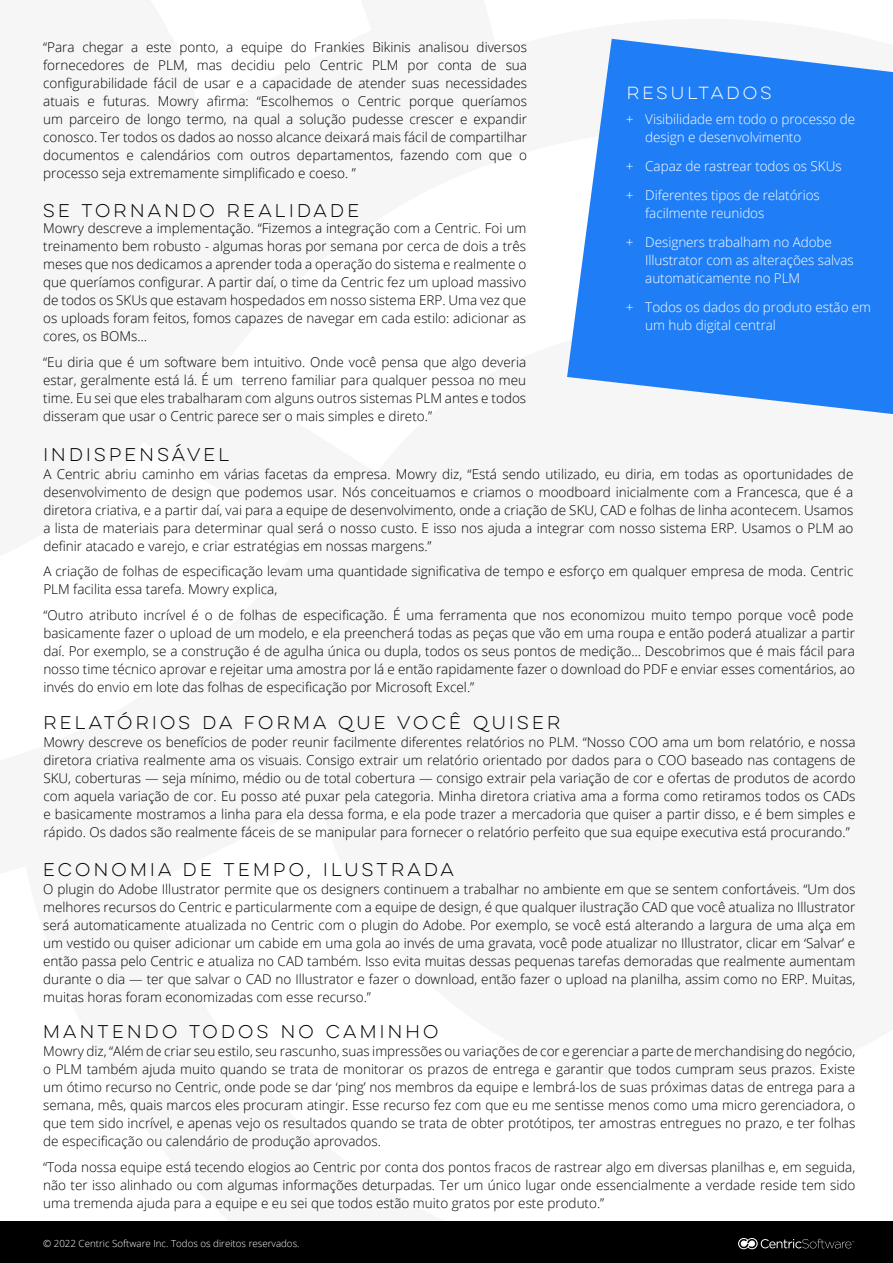
<style>
.page{position:relative;width:893px;height:1263px;background:#fff}
.page>*{position:absolute;margin:0;border:0;box-sizing:border-box;transform-origin:0 0}
.t1{font:16.5px "Lulo Clean One";color:#000}
.t2{font:15.75px "Lulo Clean One";color:#fff}
.t3{font:300 13.5px/18px "Open Sans";color:#000;text-align:justify}
.t4{font:300 13.5px/18px "Open Sans";letter-spacing:-.005em;color:#fff}
.t5{font:300 9.75px "Open Sans";color:#fff}
</style>
<div class="page">
<svg style="left:567px;top:39px;width:326px;height:375px;background:#3f90f6"></svg>
<div style="left:0;top:1222px;width:893px;height:41px;background:#000"></div>
<svg style="left:738px;top:1238px;width:116px;height:11px"></svg>
<p class="t3" style="left:43px;top:38px;width:485px">“Para chegar a este ponto, a equipe do Frankies Bikinis analisou diversos fornecedores de PLM, mas decidiu pelo Centric PLM por conta de sua configurabilidade fácil de usar e a capacidade de atender suas necessidades atuais e futuras. Mowry afirma: “Escolhemos o Centric porque queríamos um parceiro de longo termo, na qual a solução pudesse crescer e expandir conosco. Ter todos os dados ao nosso alcance deixará mais fácil de compartilhar documentos e calendários com outros departamentos, fazendo com que o processo seja extremamente simplificado e coeso. ”</p>
<p class="t1" style="left:43px;top:199px;width:321px">SE TORNANDO REALIDADE</p>
<p class="t3" style="left:43px;top:219px;width:485px">Mowry descreve a implementação. “Fizemos a integração com a Centric. Foi um treinamento bem robusto - algumas horas por semana por cerca de dois a três meses que nos dedicamos a aprender toda a operação do sistema e realmente o que queríamos configurar. A partir daí, o time da Centric fez um upload massivo de todos os SKUs que estavam hospedados em nosso sistema ERP. Uma vez que os uploads foram feitos, fomos capazes de navegar em cada estilo: adicionar as cores, os BOMs…</p>
<p class="t3" style="left:43px;top:352px;width:485px">“Eu diria que é um software bem intuitivo. Onde você pensa que algo deveria estar, geralmente está lá. É um terreno familiar para qualquer pessoa no meu time. Eu sei que eles trabalharam com alguns outros sistemas PLM antes e todos disseram que usar o Centric parece ser o mais simples e direto.”</p>
<p class="t2" style="left:627px;top:82px;width:149px">RESULTADOS</p>
<p class="t4" style="left:645px;top:109px;width:211px;text-indent:-20px">+ Visibilidade em todo o processo de design e desenvolvimento</p>
<p class="t4" style="left:626px;top:151px;width:217px;line-height:29.1px">+ Capaz de rastrear todos os SKUs + Diferentes tipos de relatórios</p>
<p class="t4" style="left:626px;top:198px;width:208px;line-height:29.1px;text-indent:20px">facilmente reunidos<br>+ Designers trabalham no Adobe</p>
<p class="t4" style="left:645px;top:251px;width:210px">Illustrator com as alterações salvas automaticamente no PLM</p>
<p class="t4" style="left:645px;top:298px;width:227px;text-indent:-20px">+ Todos os dados do produto estão em um hub digital central</p>
<p class="t1" style="left:43px;top:443px;width:191px">INDISPENSÁVEL</p>
<p class="t3" style="left:43px;top:464px;width:812px">A Centric abriu caminho em várias facetas da empresa. Mowry diz, “Está sendo utilizado, eu diria, em todas as oportunidades de desenvolvimento de design que podemos usar. Nós conceituamos e criamos o moodboard inicialmente com a Francesca, que é a diretora criativa, e a partir daí, vai para a equipe de desenvolvimento, onde a criação de SKU, CAD e folhas de linha acontecem. Usamos a lista de materiais para determinar qual será o nosso custo. E isso nos ajuda a integrar com nosso sistema ERP. Usamos o PLM ao definir atacado e varejo, e criar estratégias em nossas margens.”</p>
<p class="t3" style="left:43px;top:562px;width:812px">A criação de folhas de especificação levam uma quantidade significativa de tempo e esforço em qualquer empresa de moda. Centric<br>PLM facilita essa tarefa. Mowry explica,</p>
<p class="t3" style="left:43px;top:605px;width:813px">“Outro atributo incrível é o de folhas de especificação. É uma ferramenta que nos economizou muito tempo porque você pode basicamente fazer o upload de um modelo, e ela preencherá todas as peças que vão em uma roupa e então poderá atualizar a partir daí. Por exemplo, se a construção é de agulha única ou dupla, todos os seus pontos de medição… Descobrimos que é mais fácil para nosso time técnico aprovar e rejeitar uma amostra por lá e então rapidamente fazer o download do PDF e enviar esses comentários, ao invés do envio em lote das folhas de especificação por Microsoft Excel.”</p>
<p class="t1" style="left:43px;top:711px;width:522px">RELATÓRIOS DA FORMA QUE VOCÊ QUISER</p>
<p class="t3" style="left:43px;top:732px;width:814px">Mowry descreve os benefícios de poder reunir facilmente diferentes relatórios no PLM. “Nosso COO ama um bom relatório, e nossa diretora criativa realmente ama os visuais. Consigo extrair um relatório orientado por dados para o COO baseado nas contagens de SKU, coberturas — seja mínimo, médio ou de total cobertura — consigo extrair pela variação de cor e ofertas de produtos de acordo com aquela variação de cor. Eu posso até puxar pela categoria. Minha diretora criativa ama a forma como retiramos todos os CADs e basicamente mostramos a linha para ela dessa forma, e ela pode trazer a mercadoria que quiser a partir disso, e é bem simples e rápido. Os dados são realmente fáceis de se manipular para fornecer o relatório perfeito que sua equipe executiva está procurando.”</p>
<p class="t1" style="left:43px;top:858px;width:415px">ECONOMIA DE TEMPO, ILUSTRADA</p>
<p class="t3" style="left:43px;top:880px;width:814px">O plugin do Adobe Illustrator permite que os designers continuem a trabalhar no ambiente em que se sentem confortáveis. “Um dos melhores recursos do Centric e particularmente com a equipe de design, é que qualquer ilustração CAD que você atualiza no Illustrator será automaticamente atualizada no Centric com o plugin do Adobe. Por exemplo, se você está alterando a largura de uma alça em um vestido ou quiser adicionar um cabide em uma gola ao invés de uma gravata, você pode atualizar no Illustrator, clicar em ‘Salvar’ e então passa pelo Centric e atualiza no CAD também. Isso evita muitas dessas pequenas tarefas demoradas que realmente aumentam durante o dia — ter que salvar o CAD no Illustrator e fazer o download, então fazer o upload na planilha, assim como no ERP. Muitas, muitas horas foram economizadas com esse recurso.”</p>
<p class="t1" style="left:43px;top:1021px;width:400px">MANTENDO TODOS NO CAMINHO</p>
<p class="t3" style="left:43px;top:1042px;width:814px">Mowry diz, “Além de criar seu estilo, seu rascunho, suas impressões ou variações de cor e gerenciar a parte de merchandising do negócio, o PLM também ajuda muito quando se trata de monitorar os prazos de entrega e garantir que todos cumpram seus prazos. Existe um ótimo recurso no Centric, onde pode se dar ‘ping’ nos membros da equipe e lembrá-los de suas próximas datas de entrega para a semana, mês, quais marcos eles procuram atingir. Esse recurso fez com que eu me sentisse menos como uma micro gerenciadora, o que tem sido incrível, e apenas vejo os resultados quando se trata de obter protótipos, ter amostras entregues no prazo, e ter folhas de especificação ou calendário de produção aprovados.</p>
<p class="t3" style="left:43px;top:1158px;width:814px">“Toda nossa equipe está tecendo elogios ao Centric por conta dos pontos fracos de rastrear algo em diversas planilhas e, em seguida, não ter isso alinhado ou com algumas informações deturpadas. Ter um único lugar onde essencialmente a verdade reside tem sido uma tremenda ajuda para a equipe e eu sei que todos estão muito gratos por este produto.”</p>
<p class="t5" style="left:43px;top:1236px;width:258px">© 2022 Centric Software Inc. Todos os direitos reservados.</p>
</div>
